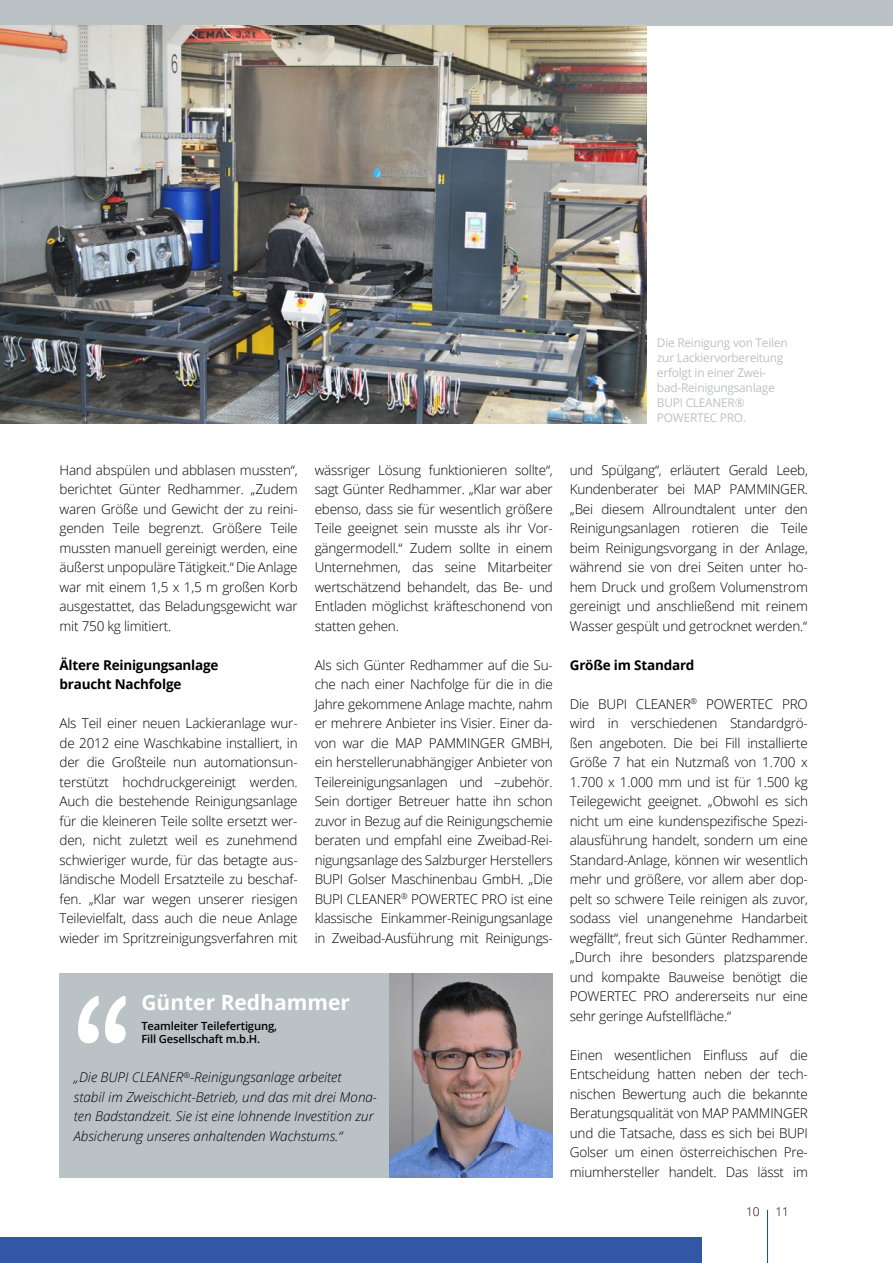
<style>
.page{position:relative;width:893px;height:1263px;background:#fff}
.page>*{position:absolute;margin:0;border:0;box-sizing:border-box;transform-origin:0 0}
.t1{font:700 21px "Open Sans";color:#fff}
.t2{font:300 13.5px/19.5px "Open Sans";letter-spacing:-.015em;color:#000;text-align:justify}
.t3{font:italic 300 13.5px/19.5px "Open Sans";color:#000}
.t4{font:700 13.5px/19.5px "Open Sans";letter-spacing:-.015em;color:#000}
.t5{font:12px/15px "Open Sans";letter-spacing:-.02em;color:#bbc2c6}
.t6{font:300 12px "Open Sans";color:#000}
.t7{font:600 11.25px/13.5px "Open Sans";letter-spacing:-.015em;color:#000}
</style>
<div class="page">
<div style="left:0;top:1237px;width:702px;height:26px;background:#3257a4"></div>
<hr style="left:767px;top:1210px;width:1px;height:53px;background:#004f9f">
<div style="left:0;top:0;width:893px;height:26px;background:#bbc2c6"></div>
<div style="left:60px;top:973px;width:330px;height:205px;background:#bbc2c6"></div>
<img style="left:390px;top:973px;width:163px;height:204px">
<svg style="left:105px;top:996px;width:21px;height:47px"></svg>
<svg style="left:78px;top:996px;width:21px;height:47px"></svg>
<img style="left:0;top:26px;width:646px;height:397px">
<p class="t2" style="left:60px;top:460px;width:240px">Hand abspülen und abblasen mussten“, berichtet Günter Redhammer. „Zudem waren Größe und Gewicht der zu reini&shy;genden Teile begrenzt. Größere Teile mussten manuell gereinigt werden, eine äußerst unpopuläre Tätigkeit.“ Die Anlage war mit einem 1,5 x 1,5 m großen Korb ausgestattet, das Beladungsgewicht war mit 750 kg limitiert.</p>
<p class="t4" style="left:60px;top:655px;width:161px">Ältere Reinigungsanlage braucht Nachfolge</p>
<p class="t2" style="left:60px;top:713px;width:240px">Als Teil einer neuen Lackieranlage wur&shy;de 2012 eine Waschkabine installiert, in der die Großteile nun automationsun&shy;terstützt hochdruckgereinigt werden.<br>Auch die bestehende Reinigungsanlage für die kleineren Teile sollte ersetzt wer&shy;den, nicht zuletzt weil es zunehmend schwieriger wurde, für das betagte aus&shy;ländische Modell Ersatzteile zu beschaf&shy;fen. „Klar war wegen unserer riesigen Teilevielfalt, dass auch die neue Anlage wieder im Spritzreinigungsverfahren mit</p>
<p class="t2" style="left:315px;top:460px;width:240px">wässriger Lösung funktionieren sollte“, sagt Günter Redhammer. „Klar war aber ebenso, dass sie für wesentlich größere Teile geeignet sein musste als ihr Vor&shy;gängermodell.“ Zudem sollte in einem Unternehmen, das seine Mitarbeiter wertschätzend behandelt, das Be- und Entladen möglichst kräfteschonend von statten gehen.</p>
<p class="t2" style="left:315px;top:654px;width:240px">Als sich Günter Redhammer auf die Su&shy;che nach einer Nachfolge für die in die Jahre gekommene Anlage machte, nahm er mehrere Anbieter ins Visier. Einer da&shy;von war die MAP PAMMINGER GMBH, ein herstellerunabhängiger Anbieter von Teilereinigungsanlagen und –zubehör.<br>Sein dortiger Betreuer hatte ihn schon zuvor in Bezug auf die Reinigungschemie beraten und empfahl eine Zweibad-Rei&shy;nigungsanlage des Salzburger Herstellers BUPI Golser Maschinenbau GmbH. „Die BUPI CLEANER<sup>®</sup> POWERTEC PRO ist eine klassische Einkammer-Reinigungsanlage in Zweibad-Ausführung mit Reinigungs-</p>
<h1 class="t1" style="left:141px;top:988px;width:210px">Günter Redhammer</h1>
<p class="t7" style="left:141px;top:1018px;width:137px">Teamleiter Teilefertigung,<br>Fill Gesellschaft m.b.H.</p>
<p class="t3" style="left:74px;top:1067px;width:305px">„Die BUPI CLEANER<sup>®</sup>-Reinigungsanlage arbeitet<br>stabil im Zweischicht-Betrieb, und das mit drei Mona&shy;ten Badstandzeit. Sie ist eine lohnende Investition zur Absicherung unseres anhaltenden Wachstums.“</p>
<p class="t5" style="left:657px;top:335px;width:132px">Die Reinigung von Teilen zur Lackiervorbereitung erfolgt in einer Zwei&shy;bad-Reinigungsanlage<br>BUPI CLEANER®<br>POWERTEC PRO.</p>
<p class="t2" style="left:570px;top:460px;width:240px">und Spülgang“, erläutert Gerald Leeb, Kundenberater bei MAP PAMMINGER. „Bei diesem Allroundtalent unter den Reinigungsanlagen rotieren die Teile beim Reinigungsvorgang in der Anlage, während sie von drei Seiten unter ho&shy;hem Druck und großem Volumenstrom gereinigt und anschließend mit reinem Wasser gespült und getrocknet werden.“</p>
<p class="t4" style="left:570px;top:655px;width:126px">Größe im Standard</p>
<p class="t2" style="left:570px;top:694px;width:240px">Die BUPI CLEANER<sup>®</sup> POWERTEC PRO wird in verschiedenen Standardgrö&shy;ßen angeboten. Die bei Fill installierte Größe 7 hat ein Nutzmaß von 1.700 x 1.700 x 1.000 mm und ist für 1.500 kg Teilegewicht geeignet. „Obwohl es sich nicht um eine kundenspezifische Spezi&shy;alausführung handelt, sondern um eine Standard-Anlage, können wir wesentlich mehr und größere, vor allem aber dop&shy;pelt so schwere Teile reinigen als zuvor, sodass viel unangenehme Handarbeit wegfällt“, freut sich Günter Redhammer. „Durch ihre besonders platzsparende und kompakte Bauweise benötigt die POWERTEC PRO andererseits nur eine sehr geringe Aufstellfläche.“</p>
<p class="t2" style="left:570px;top:1045px;width:240px">Einen wesentlichen Einfluss auf die Entscheidung hatten neben der tech&shy;nischen Bewertung auch die bekannte Beratungsqualität von MAP PAMMINGER und die Tatsache, dass es sich bei BUPI Golser um einen österreichischen Pre&shy;miumhersteller handelt. Das lässt im</p>
<p class="t6" style="left:746px;top:1203px;width:15px">10</p>
<p class="t6" style="left:775px;top:1203px;width:15px">11</p>
</div>
